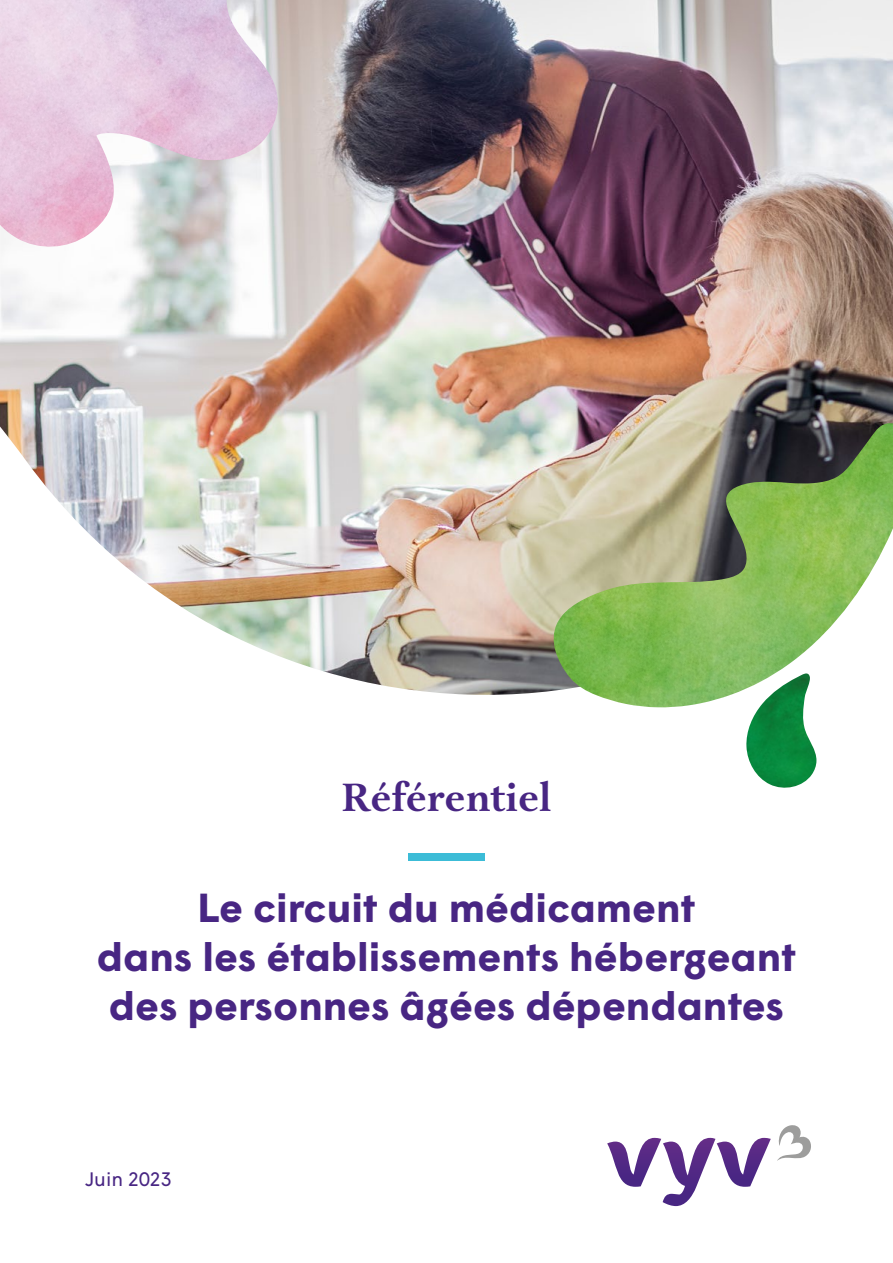
<style>
.page{position:relative;width:893px;height:1263px;background:#fff}
.page>*{position:absolute;margin:0;border:0;box-sizing:border-box;transform-origin:0 0}
.t1{font:700 40.5px/48.6px "Wigrum";color:#482683;text-align:center}
.t2{font:700 40.5px "Aria Text G1";color:#482683}
.t3{font:19.5px "Wigrum";color:#482683}
</style>
<div class="page">
<img style="left:0;top:0;width:893px;height:708px">
<img style="left:0;top:0;width:281px;height:251px">
<img style="left:553px;top:423px;width:340px;height:284px">
<img style="left:746px;top:673px;width:71px;height:115px">
<div style="left:408px;top:853px;width:77px;height:8px;background:#3cbcd7"></div>
<svg style="left:607px;top:1138px;width:164px;height:68px"></svg>
<svg style="left:777px;top:1125px;width:34px;height:36px"></svg>
<p class="t2" style="left:342px;top:773px;width:211px">Référentiel</p>
<p class="t1" style="left:97px;top:881px;width:701px">Le circuit du médicament<br>dans les établissements hébergeant des personnes âgées dépendantes</p>
<p class="t3" style="left:85px;top:1165px;width:88px">Juin 2023</p>
</div>
